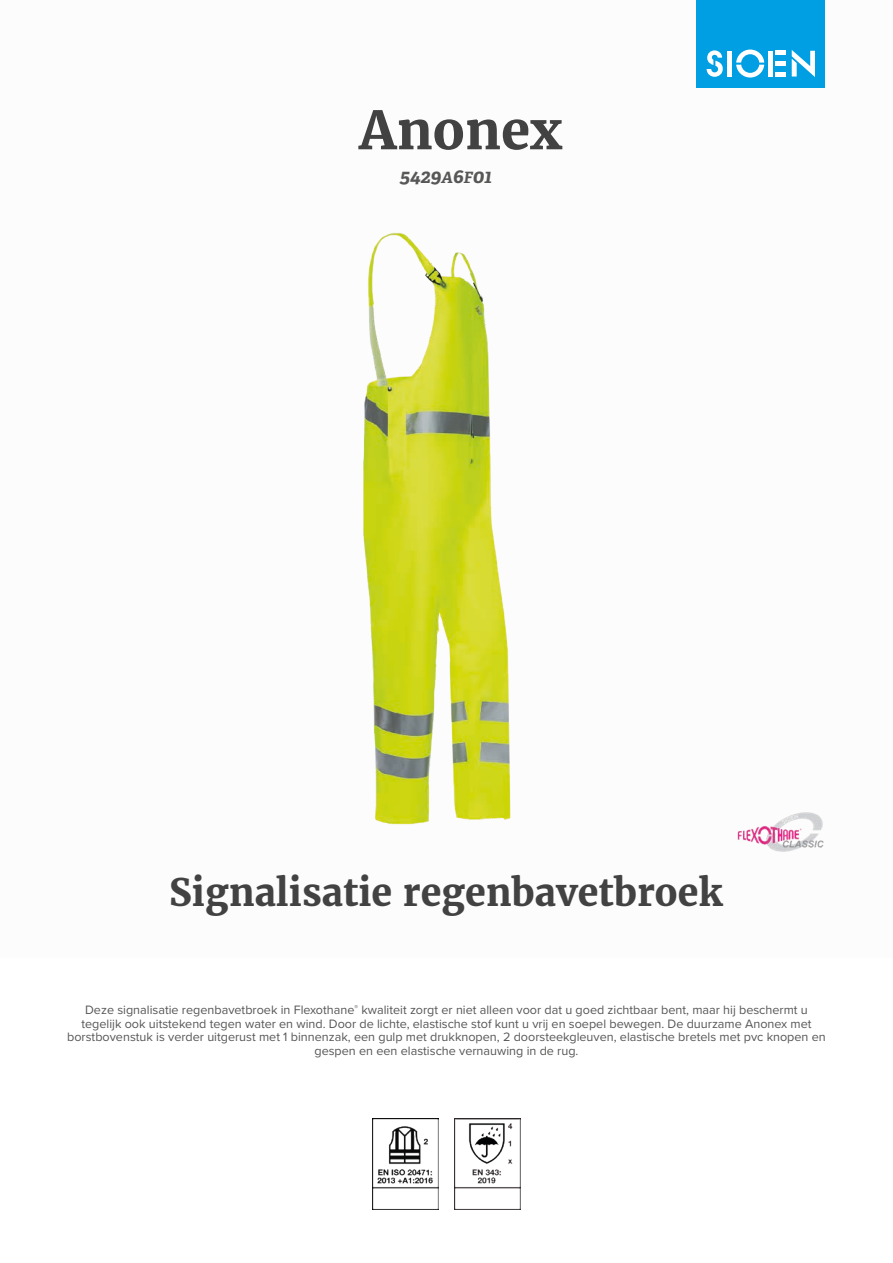
<style>
.page{position:relative;width:893px;height:1263px;background:#fff}
.page>*{position:absolute;margin:0;border:0;box-sizing:border-box;transform-origin:0 0}
.t1{font:700 52.5px "Merriweather";color:#424243}
.t2{font:700 37.5px "Merriweather";color:#424243}
.t3{font:italic 700 19.5px "Adelle";letter-spacing:-.005em;color:#575756}
.t4{font:12.6px/13.6px "Proxima Nova";color:#575756;text-align:center}
.s1{font-size:15.6px}
</style>
<div class="page">
<div style="left:697px;top:0;width:128px;height:88px;background:#009fe3"></div>
<svg style="left:707px;top:50px;width:16px;height:27px"></svg>
<svg style="left:736px;top:50px;width:28px;height:28px"></svg>
<div style="left:727px;top:51px;width:5px;height:26px;background:#fff"></div>
<div style="left:768px;top:51px;width:5px;height:26px;background:#fff"></div>
<div style="left:775px;top:72px;width:11px;height:5px;background:#fff"></div>
<div style="left:775px;top:61px;width:11px;height:5px;background:#fff"></div>
<hr style="left:775px;top:51px;width:11px;height:4px;background:#fff">
<svg style="left:792px;top:50px;width:23px;height:27px"></svg>
<img style="left:737px;top:812px;width:87px;height:40px">
<img style="left:372px;top:1118px;width:66px;height:92px">
<img style="left:454px;top:1118px;width:67px;height:92px">
<img style="left:363px;top:232px;width:148px;height:593px">
<h1 class="t1" style="left:359px;top:95px;width:204px">Anonex</h1>
<h3 class="t3" style="left:400px;top:164px;width:94px">5429<span class="s1">A</span>6<span class="s1">F</span>01</h3>
<h2 class="t2" style="left:169px;top:867px;width:555px">Signalisatie regenbavetbroek</h2>
<p class="t4" style="left:67px;top:1002px;width:760px">Deze signalisatie regenbavetbroek in Flexothane<sup>®</sup> kwaliteit zorgt er niet alleen voor dat u goed zichtbaar bent, maar hij beschermt u tegelijk ook uitstekend tegen water en wind. Door de lichte, elastische stof kunt u vrij en soepel bewegen. De duurzame Anonex met borstbovenstuk is verder uitgerust met 1 binnenzak, een gulp met drukknopen, 2 doorsteekgleuven, elastische bretels met pvc knopen en gespen en een elastische vernauwing in de rug.</p>
</div>
